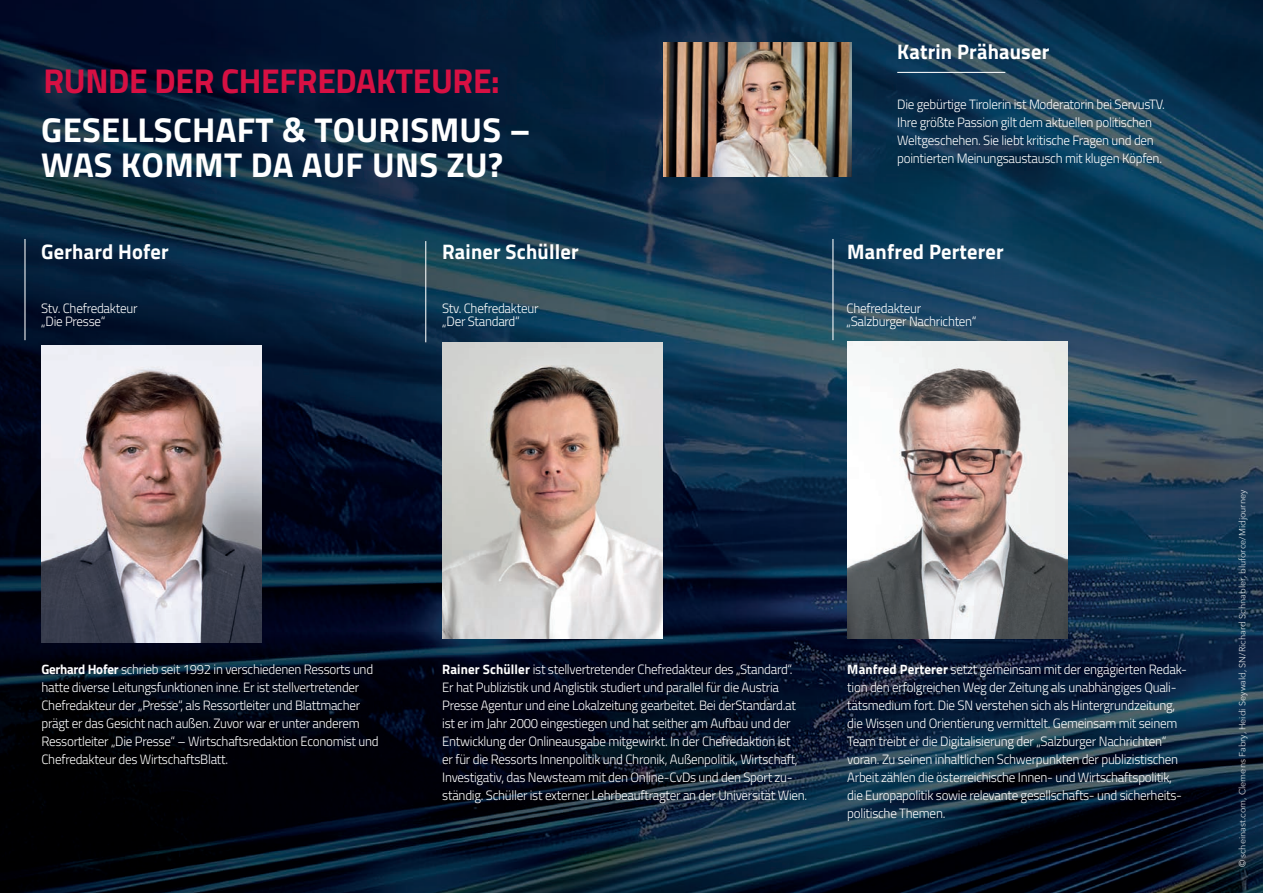
<style>
.page{position:relative;width:1263px;height:893px;background:#fff}
.page>*{position:absolute;margin:0;border:0;box-sizing:border-box;transform-origin:0 0}
.t1{font:700 34.5px/34.5px "Titillium Web";letter-spacing:.01em;color:#fff}
.t2{font:700 34.5px "Titillium Web";letter-spacing:-.01em;color:#d71043}
.t3{font:700 21px "Titillium Web";letter-spacing:.01em;color:#fff}
.t4{font:300 13.5px/18px "Titillium Web";letter-spacing:-.02em;color:#fff}
.t5{font:9px "Avenir Next";color:#fff}
.s1{font-weight:700}
</style>
<div class="page">
<img style="left:0;top:0;width:1263px;height:893px">
<hr style="left:897px;top:72px;width:108px;height:1px;background:#fff">
<img style="left:41px;top:345px;width:220px;height:297px">
<img style="left:442px;top:343px;width:220px;height:296px">
<img style="left:847px;top:342px;width:220px;height:297px">
<img style="left:663px;top:43px;width:189px;height:133px">
<hr style="left:832px;top:239px;width:1px;height:101px;background:#fff">
<hr style="left:425px;top:241px;width:1px;height:101px;background:#fff">
<hr style="left:24px;top:239px;width:2px;height:101px;background:#fff">
<h2 class="t3" style="left:897px;top:40px;width:153px">Katrin Prähauser</h2>
<h1 class="t2" style="left:43px;top:62px;width:458px">RUNDE DER CHEFREDAKTEURE:</h1>
<h1 class="t1" style="left:41px;top:113px;width:491px">GESELLSCHAFT &amp; TOURISMUS –<br>WAS KOMMT DA AUF UNS ZU?</h1>
<p class="t4" style="left:897px;top:95px;width:269px">Die gebürtige Tirolerin ist Moderatorin bei ServusTV.<br>Ihre größte Passion gilt dem aktuellen politischen Weltgeschehen. Sie liebt kritische Fragen und den pointierten Meinungsaustausch mit klugen Köpfen.</p>
<h2 class="t3" style="left:41px;top:240px;width:129px">Gerhard Hofer</h2>
<h2 class="t3" style="left:442px;top:240px;width:138px">Rainer Schüller</h2>
<h2 class="t3" style="left:847px;top:240px;width:158px">Manfred Perterer</h2>
<p class="t4" style="left:41px;top:302px;width:98px;line-height:13.5px">Stv. Chefredakteur „Die Presse“</p>
<p class="t4" style="left:442px;top:302px;width:98px;line-height:13.5px">Stv. Chefredakteur „Der Standard“</p>
<p class="t4" style="left:846px;top:302px;width:131px;line-height:13.5px">Chefredakteur „Salzburger Nachrichten“</p>
<p class="t4" style="left:41px;top:661px;width:339px"><span class="s1">Gerhard Hofer</span> schrieb seit 1992 in verschiedenen Ressorts und hatte diverse Leitungsfunktionen inne. Er ist stellvertretender Chefredakteur der „Presse“, als Ressortleiter und Blattmacher prägt er das Gesicht nach außen. Zuvor war er unter anderem Ressortleiter „Die Presse“ – Wirtschaftsredaktion Economist und Chefredakteur des WirtschaftsBlatt.</p>
<p class="t4" style="left:442px;top:661px;width:366px"><span class="s1">Rainer Schüller</span> ist stellvertretender Chefredakteur des „Standard“.<br>Er hat Publizistik und Anglistik studiert und parallel für die Austria Presse Agentur und eine Lokalzeitung gearbeitet. Bei derStandard.at ist er im Jahr 2000 eingestiegen und hat seither am Aufbau und der Entwicklung der Onlineausgabe mitgewirkt. In der Chefredaktion ist<br>er für die Ressorts Innenpolitik und Chronik, Außenpolitik, Wirtschaft, Investigativ, das Newsteam mit den Online-CvDs und den Sport zu&shy;ständig. Schüller ist externer Lehrbeauftragter an der Universität Wien.</p>
<p class="t4" style="left:847px;top:661px;width:341px"><span class="s1">Manfred Perterer</span> setzt gemeinsam mit der engagierten Redak&shy;tion den erfolgreichen Weg der Zeitung als unabhängiges Quali&shy;tätsmedium fort. Die SN verstehen sich als Hintergrundzeitung, die Wissen und Orientierung vermittelt. Gemeinsam mit seinem Team treibt er die Digitalisierung der „Salzburger Nachrichten“ voran. Zu seinen inhaltlichen Schwerpunkten der publizistischen Arbeit zählen die österreichische Innen- und Wirtschaftspolitik, die Europapolitik sowie relevante gesellschafts- und sicherheits&shy;politische Themen.</p>
<p class="t5" style="left:1238px;top:867px;width:379px;rotate:-90deg">© scheinast.com, Clemens Fabry, Heidi Seywald, SN/Richard Schnabler, bluforce/Midjourney</p>
</div>
